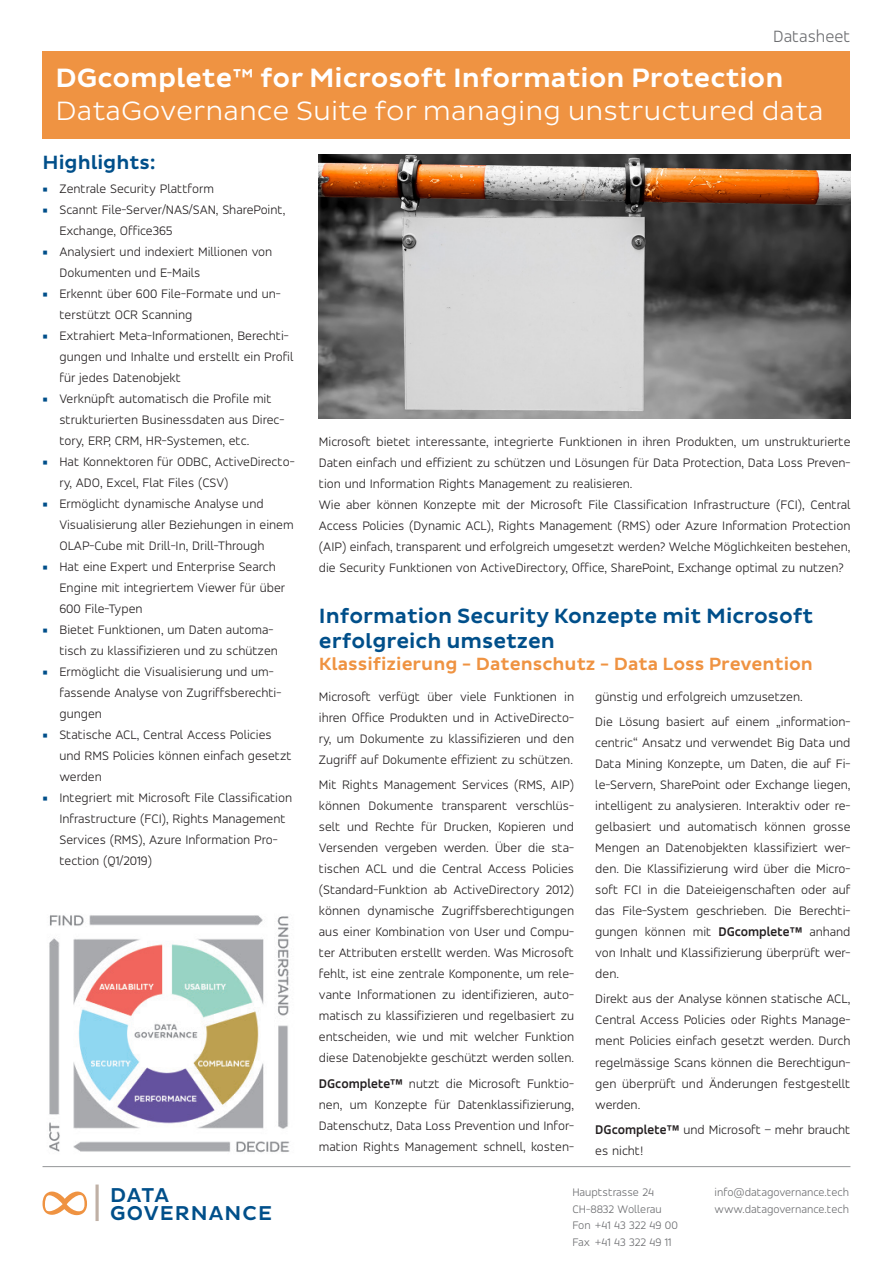
<style>
.page{position:relative;width:893px;height:1263px;background:#fff}
.page>*{position:absolute;margin:0;border:0;box-sizing:border-box;transform-origin:0 0}
.t1{font:300 27px "Pluto Sans";color:#fff}
.t2{font:500 27px "Pluto Sans";color:#fff}
.t3{font:500 21px/25.2px "Pluto Sans";color:#004f8a}
.t4{font:500 20.4px "Pluto Sans";letter-spacing:.055em;color:#004f8a}
.t5{font:500 19.5px "Pluto Sans";color:#004f8a}
.t6{font:500 18px "Pluto Sans";color:#ef9342}
.t7{font:300 18px "Accord";color:#6c6d70}
.t8{font:300 13.5px/21px "Accord";color:#231f20}
.t9{font:300 12px "Accord";color:#6c6d70}
.s1{font-family:"Minion Pro";font-weight:400;color:#004f8a}
.s2{font-weight:700}
</style>
<div class="page">
<div style="left:43px;top:51px;width:807px;height:87px;background:#ef9342"></div>
<hr style="left:43px;top:1166px;width:807px;height:1px;background:#939598">
<svg style="left:95px;top:1184px;width:4px;height:37px"></svg>
<svg style="left:43px;top:1191px;width:44px;height:24px"></svg>
<img style="left:49px;top:915px;width:241px;height:238px">
<img style="left:319px;top:154px;width:531px;height:265px">
<p class="t7" style="left:773px;top:25px;width:79px">Datasheet</p>
<p class="t2" style="left:56px;top:63px;width:729px">DGcomplete™ for Microsoft Information Protection</p>
<p class="t1" style="left:56px;top:95px;width:770px">DataGovernance Suite for managing unstructured data</p>
<p class="t5" style="left:43px;top:151px;width:115px">Highlights:</p>
<p class="t8" style="left:42px;top:178px;width:173px"><span class="s1">■</span> Zentrale Security Plattform</p>
<p class="t8" style="left:59px;top:199px;width:227px;text-indent:-17px"><span class="s1">■</span> Scannt File-Server/NAS/SAN, SharePoint,<br>Exchange, Office365</p>
<p class="t8" style="left:59px;top:241px;width:214px;text-indent:-17px"><span class="s1">■</span> Analysiert und indexiert Millionen von<br>Dokumenten und E-Mails</p>
<p class="t8" style="left:59px;top:283px;width:223px;text-indent:-17px"><span class="s1">■</span> Erkennt über 600 File-Formate und un&shy;terstützt OCR Scanning</p>
<p class="t8" style="left:59px;top:325px;width:236px;text-indent:-17px"><span class="s1">■</span> Extrahiert Meta-Informationen, Berechti&shy;gungen und Inhalte und erstellt ein Profil für jedes Datenobjekt</p>
<p class="t8" style="left:59px;top:388px;width:226px;text-indent:-17px"><span class="s1">■</span> Verknüpft automatisch die Profile mit strukturierten Businessdaten aus Direc&shy;tory, ERP, CRM, HR-Systemen, etc.</p>
<p class="t8" style="left:59px;top:451px;width:237px;text-indent:-17px"><span class="s1">■</span> Hat Konnektoren für ODBC, ActiveDirecto&shy;ry, ADO, Excel, Flat Files (CSV)</p>
<p class="t8" style="left:59px;top:493px;width:236px;text-indent:-17px"><span class="s1">■</span> Ermöglicht dynamische Analyse und<br>Visualisierung aller Beziehungen in einem<br>OLAP-Cube mit Drill-In, Drill-Through</p>
<p class="t8" style="left:59px;top:556px;width:227px;text-indent:-17px"><span class="s1">■</span> Hat eine Expert und Enterprise Search<br>Engine mit integriertem Viewer für über<br>600 File-Typen</p>
<p class="t8" style="left:59px;top:619px;width:220px;text-indent:-17px"><span class="s1">■</span> Bietet Funktionen, um Daten automa&shy;tisch zu klassifizieren und zu schützen</p>
<p class="t8" style="left:59px;top:661px;width:223px;text-indent:-17px"><span class="s1">■</span> Ermöglicht die Visualisierung und um&shy;fassende Analyse von Zugriffsberechti&shy;gungen</p>
<p class="t8" style="left:59px;top:724px;width:234px;text-indent:-17px"><span class="s1">■</span> Statische ACL, Central Access Policies und RMS Policies können einfach gesetzt werden</p>
<p class="t8" style="left:59px;top:787px;width:234px;text-indent:-17px"><span class="s1">■</span> Integriert mit Microsoft File Classification Infrastructure (FCI), Rights Management Services (RMS), Azure Information Pro&shy;tection (Q1/2019)</p>
<p class="t4" style="left:110px;top:1183px;width:61px">DATA</p>
<p class="t4" style="left:110px;top:1202px;width:163px">GOVERNANCE</p>
<p class="t8" style="left:319px;top:431px;width:533px;text-align:justify">Microsoft bietet interessante, integrierte Funktionen in ihren Produkten, um unstrukturierte Daten einfach und effizient zu schützen und Lösungen für Data Protection, Data Loss Preven&shy;tion und Information Rights Management zu realisieren.</p>
<p class="t8" style="left:319px;top:494px;width:533px;text-align:justify">Wie aber können Konzepte mit der Microsoft File Classification Infrastructure (FCI), Central Access Policies (Dynamic ACL), Rights Management (RMS) oder Azure Information Protection (AIP) einfach, transparent und erfolgreich umgesetzt werden? Welche Möglichkeiten bestehen, die Security Funktionen von ActiveDirectory, Office, SharePoint, Exchange optimal zu nutzen?</p>
<p class="t3" style="left:319px;top:604px;width:496px">Information Security Konzepte mit Microsoft erfolgreich umsetzen</p>
<p class="t6" style="left:319px;top:654px;width:496px">Klassifizierung - Datenschutz - Data Loss Prevention</p>
<p class="t8" style="left:319px;top:686px;width:257px;text-align:justify">Microsoft verfügt über viele Funktionen in ihren Office Produkten und in ActiveDirecto&shy;ry, um Dokumente zu klassifizieren und den Zugriff auf Dokumente effizient zu schützen.</p>
<p class="t8" style="left:319px;top:774px;width:257px;text-align:justify">Mit Rights Management Services (RMS, AIP) können Dokumente transparent verschlüs&shy;selt und Rechte für Drucken, Kopieren und Versenden vergeben werden. Über die sta&shy;tischen ACL und die Central Access Policies (Standard-Funktion ab ActiveDirectory 2012) können dynamische Zugriffsberechtigungen aus einer Kombination von User und Compu&shy;ter Attributen erstellt werden. Was Microsoft fehlt, ist eine zentrale Komponente, um rele&shy;vante Informationen zu identifizieren, auto&shy;matisch zu klassifizieren und regelbasiert zu entscheiden, wie und mit welcher Funktion diese Datenobjekte geschützt werden sollen.</p>
<p class="t8" style="left:319px;top:1072px;width:257px;text-align:justify"><span class="s2">DGcomplete™</span> nutzt die Microsoft Funktio&shy;nen, um Konzepte für Datenklassifizierung, Datenschutz, Data Loss Prevention und Infor&shy;mation Rights Management schnell, kosten-</p>
<p class="t8" style="left:595px;top:686px;width:209px">günstig und erfolgreich umzusetzen.</p>
<p class="t8" style="left:595px;top:711px;width:257px;text-align:justify">Die Lösung basiert auf einem „information&shy;centric“ Ansatz und verwendet Big Data und Data Mining Konzepte, um Daten, die auf Fi&shy;le-Servern, SharePoint oder Exchange liegen, intelligent zu analysieren. Interaktiv oder re&shy;gelbasiert und automatisch können grosse Mengen an Datenobjekten klassifiziert wer&shy;den. Die Klassifizierung wird über die Micro&shy;soft FCI in die Dateieigenschaften oder auf das File-System geschrieben. Die Berechti&shy;gungen können mit <span class="s2">DGcomplete™</span> anhand von Inhalt und Klassifizierung überprüft wer&shy;den.</p>
<p class="t8" style="left:595px;top:988px;width:257px;text-align:justify">Direkt aus der Analyse können statische ACL, Central Access Policies oder Rights Manage&shy;ment Policies einfach gesetzt werden. Durch regelmässige Scans können die Berechtigun&shy;gen überprüft und Änderungen festgestellt werden.</p>
<p class="t8" style="left:595px;top:1118px;width:257px"><span class="s2">DGcomplete™</span> und Microsoft – mehr braucht es nicht!</p>
<p class="t9" style="left:572px;top:1185px;width:83px">Hauptstrasse 24</p>
<p class="t9" style="left:572px;top:1202px;width:91px">CH-8832 Wollerau</p>
<p class="t9" style="left:572px;top:1218px;width:107px">Fon +41 43 322 49 00</p>
<p class="t9" style="left:572px;top:1235px;width:101px">Fax +41 43 322 49 11</p>
<p class="t9" style="left:715px;top:1185px;width:136px">info@datagovernance.tech</p>
<p class="t9" style="left:715px;top:1202px;width:136px">www.datagovernance.tech</p>
</div>
